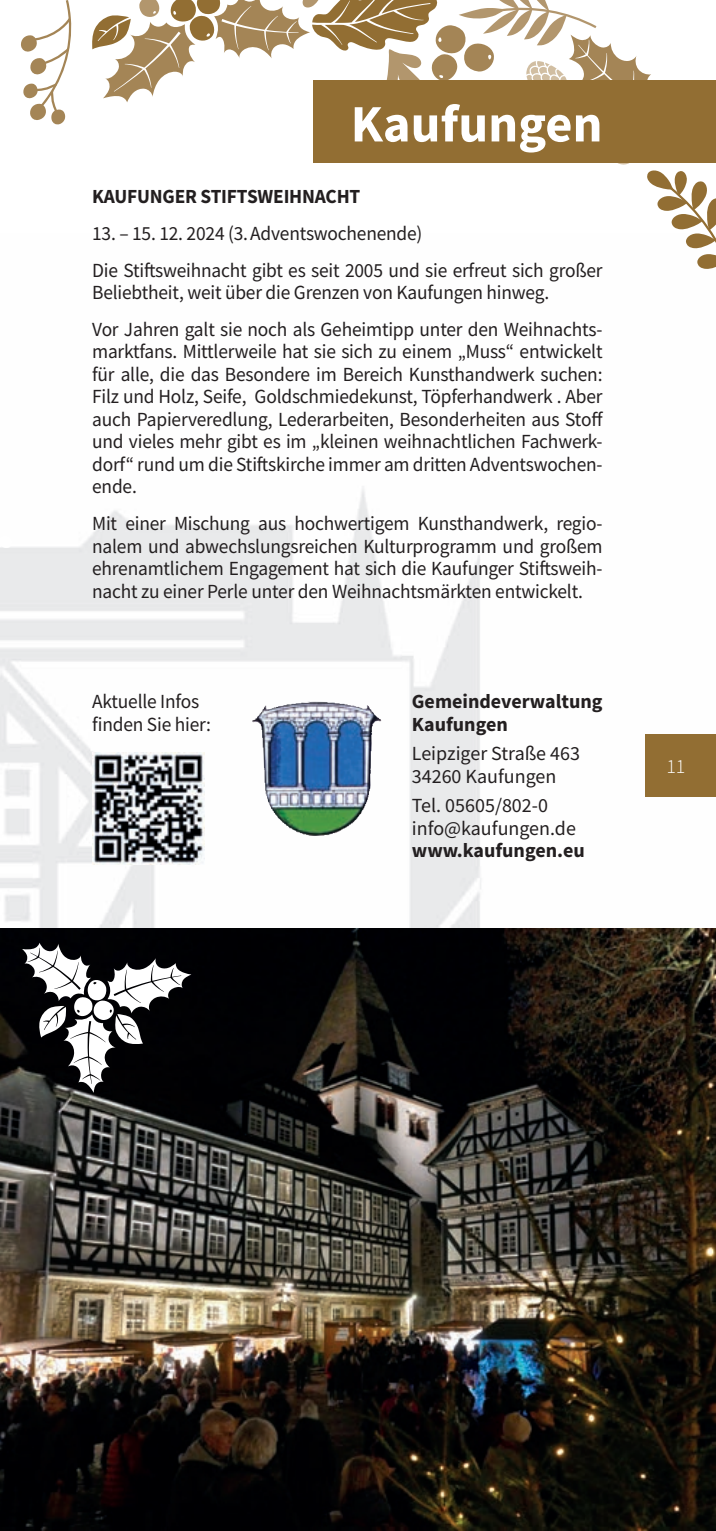
<style>
.page{position:relative;width:716px;height:1531px;background:#fff}
.page>*{position:absolute;margin:0;border:0;box-sizing:border-box;transform-origin:0 0}
.t1{font:700 52.5px "Source Sans Pro";color:#fff}
.t2{font:20px/22.5px "Source Sans Pro";letter-spacing:-.01em;color:#231f20}
.t3{font:700 20px/22.5px "Source Sans Pro";color:#231f20}
.t4{font:300 20px "Source Sans Pro";color:#fff}
</style>
<div class="page">
<img style="left:0;top:488px;width:481px;height:437px">
<img style="left:0;top:928px;width:716px;height:603px">
<svg style="left:0;top:535px;width:13px;height:31px"></svg>
<svg style="left:22px;top:943px;width:169px;height:150px"></svg>
<svg style="left:21px;top:0;width:51px;height:125px"></svg>
<svg style="left:92px;top:0;width:624px;height:269px"></svg>
<div style="left:645px;top:734px;width:71px;height:63px;background:#926e33"></div>
<img style="left:252px;top:702px;width:119px;height:134px">
<div style="left:313px;top:81px;width:403px;height:82px;background:#926e33"></div>
<img style="left:92px;top:753px;width:112px;height:112px">
<h1 class="t1" style="left:351px;top:88px;width:253px">Kaufungen</h1>
<p class="t3" style="left:92px;top:185px;width:270px">KAUFUNGER STIFTSWEIHNACHT</p>
<p class="t2" style="left:92px;top:215px;width:512px;line-height:36.8px">13. – 15. 12. 2024 (3. Adventswochenende)<br>Die Stiftsweihnacht gibt es seit 2005 und sie erfreut sich großer</p>
<p class="t2" style="left:92px;top:274px;width:512px;line-height:36.8px">Beliebtheit, weit über die Grenzen von Kaufungen hinweg.<br>Vor Jahren galt sie noch als Geheimtipp unter den Weihnachts-</p>
<p class="t2" style="left:92px;top:340px;width:512px;text-align:justify">marktfans. Mittlerweile hat sie sich zu einem „Muss“ entwickelt für alle, die das Besondere im Bereich Kunsthandwerk suchen:<br>Filz und Holz, Seife, Goldschmiedekunst, Töpferhandwerk . Aber auch Papierveredlung, Lederarbeiten, Besonderheiten aus Stoff und vieles mehr gibt es im „kleinen weihnachtlichen Fachwerk&shy;dorf“ rund um die Stiftskirche immer am dritten Adventswochen&shy;ende.</p>
<p class="t2" style="left:92px;top:512px;width:512px;text-align:justify">Mit einer Mischung aus hochwertigem Kunsthandwerk, regio&shy;nalem und abwechslungsreichen Kulturprogramm und großem ehrenamtlichem Engagement hat sich die Kaufunger Stiftsweih&shy;nacht zu einer Perle unter den Weihnachtsmärkten entwickelt.</p>
<p class="t2" style="left:92px;top:690px;width:120px">Aktuelle Infos finden Sie hier:</p>
<p class="t3" style="left:412px;top:690px;width:192px">Gemeindeverwaltung<br>Kaufungen</p>
<p class="t2" style="left:412px;top:742px;width:170px">Leipziger Straße 463<br>34260 Kaufungen</p>
<p class="t2" style="left:412px;top:794px;width:166px">Tel. 05605/802-0 info@kaufungen.de</p>
<p class="t3" style="left:412px;top:839px;width:174px">www.kaufungen.eu</p>
<p class="t4" style="left:666px;top:754px;width:21px">11</p>
</div>
